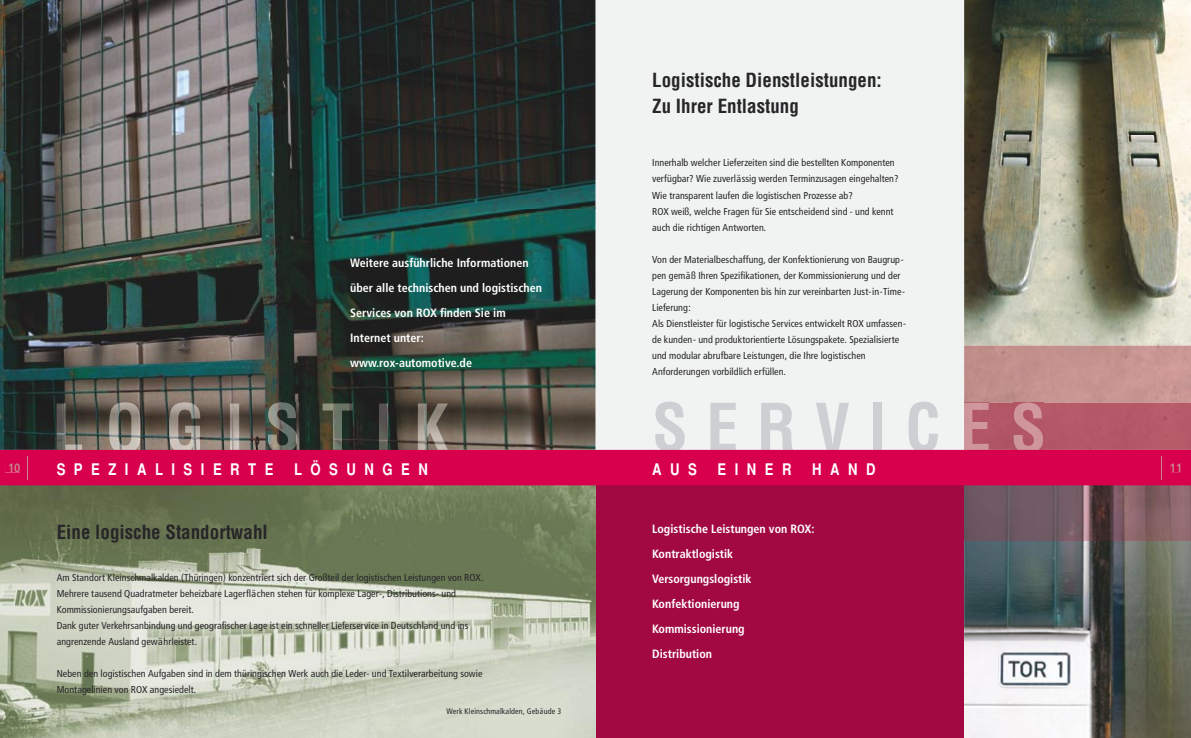
<style>
.page{position:relative;width:1191px;height:738px;background:#fff}
.page>*{position:absolute;margin:0;border:0;box-sizing:border-box;transform-origin:0 0}
.t1{font:700 condensed 64px "Helvetica";letter-spacing:.29em;color:#cecfd2}
.t2{font:700 condensed 19px/26px "Helvetica";color:#262628}
.t3{font:700 condensed 16px "Helvetica";letter-spacing:.53em;color:#fff}
.t4{font:700 condensed 12px/25px "Frutiger";color:#fff}
.t5{font:700 condensed 12px "Frutiger";color:#c8888f}
.t6{font:condensed 10px/16px "Frutiger";letter-spacing:.005em;color:#262628}
.t7{font:condensed 8px "Frutiger";letter-spacing:.01em;color:#262628}
.s1{color:#f8f8f8}
</style>
<div class="page">
<div style="left:595px;top:485px;width:369px;height:252px;background:#a20942"></div>
<img style="left:964px;top:540px;width:227px;height:197px">
<img style="left:964px;top:485px;width:227px;height:55px">
<div style="left:595px;top:0;width:369px;height:449px;background:#f1f2f2"></div>
<img style="left:964px;top:0;width:32px;height:345px">
<img style="left:996px;top:0;width:195px;height:345px">
<img style="left:964px;top:345px;width:227px;height:104px">
<div style="left:655px;top:401px;width:283px;height:48px;background:#f1f2f2"></div>
<hr style="left:963px;top:402px;width:1px;height:47px;background:#f1f2f2">
<img style="left:964px;top:402px;width:24px;height:47px">
<img style="left:1013px;top:402px;width:30px;height:47px">
<img style="left:0;top:0;width:70px;height:449px">
<img style="left:420px;top:0;width:175px;height:449px">
<img style="left:70px;top:0;width:350px;height:402px">
<img style="left:57px;top:402px;width:391px;height:47px">
<img style="left:0;top:485px;width:595px;height:252px">
<div style="left:0;top:449px;width:1191px;height:36px;background:#d8004c"></div>
<div style="left:5px;top:463px;width:15px;height:9px;background:#d8004c"></div>
<svg style="left:27px;top:456px;width:1px;height:23px"></svg>
<div style="left:1171px;top:463px;width:9px;height:9px;background:#d8004c"></div>
<svg style="left:1161px;top:456px;width:1px;height:23px"></svg>
<p class="t4" style="left:350px;top:250px;width:193px">Weitere ausführliche Informationen über alle technischen und logistischen<br>Services von ROX finden Sie im<br>Internet unter: www.rox-automotive.de</p>
<h2 class="t2" style="left:652px;top:67px;width:231px">Logistische Dienstleistungen:<br>Zu Ihrer Entlastung</h2>
<p class="t6" style="left:652px;top:155px;width:248px">Innerhalb welcher Lieferzeiten sind die bestellten Komponenten verfügbar? Wie zuverlässig werden Terminzusagen eingehalten?<br>Wie transparent laufen die logistischen Prozesse ab?<br>ROX weiß, welche Fragen für Sie entscheidend sind - und kennt auch die richtigen Antworten.</p>
<p class="t6" style="left:652px;top:251px;width:255px">Von der Materialbeschaffung, der Konfektionierung von Baugrup&shy;pen gemäß Ihren Spezifikationen, der Kommissionierung und der Lagerung der Komponenten bis hin zur vereinbarten Just-in-Time-Lieferung:<br>Als Dienstleister für logistische Services entwickelt ROX umfassen&shy;de kunden- und produktorientierte Lösungspakete. Spezialisierte und modular abrufbare Leistungen, die Ihre logistischen Anforderungen vorbildlich erfüllen.</p>
<h1 class="t1" style="left:652px;top:388px;width:341px">SERVIC<span class="s1">E</span></h1>
<p class="t5" style="left:8px;top:460px;width:14px">10</p>
<h3 class="t3" style="left:57px;top:459px;width:218px">SPEZIALISIERTE</h3>
<h3 class="t3" style="left:294px;top:459px;width:135px">LÖSUNGEN</h3>
<h3 class="t3" style="left:652px;top:459px;width:46px">AUS</h3>
<h3 class="t3" style="left:717px;top:459px;width:76px">EINER</h3>
<h3 class="t3" style="left:812px;top:459px;width:65px">HAND</h3>
<p class="t5" style="left:1170px;top:460px;width:14px">11</p>
<h2 class="t2" style="left:57px;top:518px;width:213px">Eine logische Standortwahl</h2>
<p class="t6" style="left:57px;top:569px;width:428px">Am Standort Kleinschmalkalden (Thüringen) konzentriert sich der Großteil der logistischen Leistungen von ROX.<br>Mehrere tausend Quadratmeter beheizbare Lagerflächen stehen für komplexe Lager-, Distributions- und Kommissionierungsaufgaben bereit.<br>Dank guter Verkehrsanbindung und geografischer Lage ist ein schneller Lieferservice in Deutschland und ins angrenzende Ausland gewährleistet.</p>
<p class="t6" style="left:57px;top:665px;width:427px">Neben den logistischen Aufgaben sind in dem thüringischen Werk auch die Leder- und Textilverarbeitung sowie<br>Montagelinien von ROX angesiedelt.</p>
<p class="t7" style="left:446px;top:705px;width:116px">Werk Kleinschmalkalden, Gebäude 3</p>
<p class="t4" style="left:652px;top:516px;width:164px">Logistische Leistungen von ROX:<br>Kontraktlogistik<br>Versorgungslogistik<br>Konfektionierung<br>Kommissionierung<br>Distribution</p>
</div>
